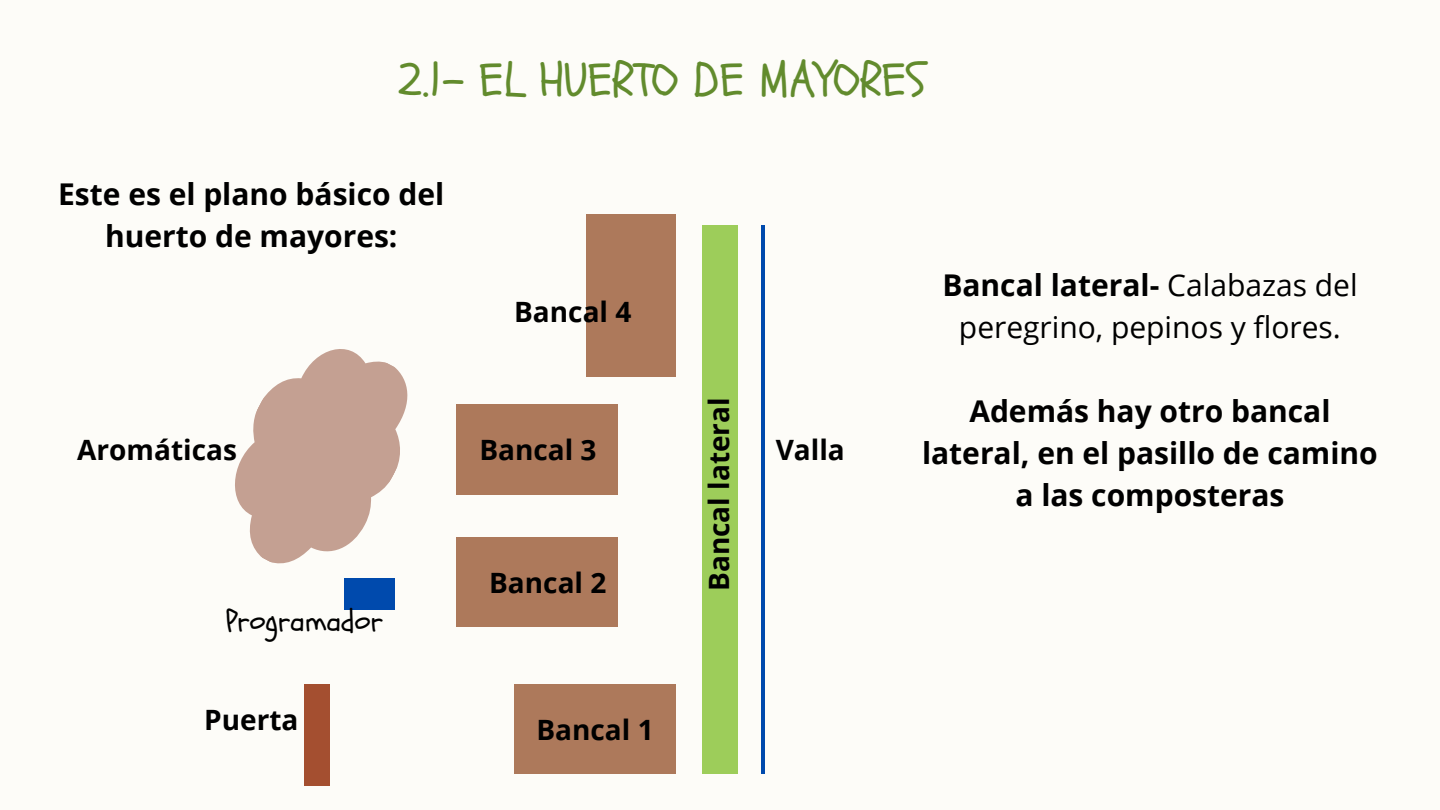
<style>
.page{position:relative;width:1440px;height:810px;background:#fdfcf8}
.page>*{position:absolute;margin:0;border:0;box-sizing:border-box;transform-origin:0 0}
.t1{font:48px "Schoolbell";color:#628b2d}
.t2{font:700 30px/42px "Open Sans";color:#000;text-align:center}
.t3{font:30px/42px "Open Sans";color:#000;text-align:center}
.t4{font:30px "Schoolbell";color:#000}
.t5{font:700 28px "Open Sans";color:#000}
.s1{font-weight:700}
</style>
<div class="page">
<div style="left:587px;top:214px;width:89px;height:162px;background:#ad795b"></div>
<div style="left:456px;top:405px;width:162px;height:89px;background:#ad795b"></div>
<div style="left:456px;top:537px;width:162px;height:90px;background:#ad795b"></div>
<div style="left:514px;top:684px;width:162px;height:90px;background:#ad795b"></div>
<div style="left:702px;top:225px;width:36px;height:549px;background:#9dcd5a"></div>
<div style="left:304px;top:684px;width:26px;height:102px;background:#a44f30"></div>
<hr style="left:761px;top:225px;width:4px;height:549px;background:#004aad">
<svg style="left:235px;top:349px;width:173px;height:215px"></svg>
<div style="left:345px;top:579px;width:49px;height:31px;background:#004aad"></div>
<h1 class="t1" style="left:398px;top:48px;width:530px">2.1- EL HUERTO DE MAYORES</h1>
<h2 class="t2" style="left:58px;top:172px;width:388px">Este es el plano básico del huerto de mayores:</h2>
<h2 class="t5" style="left:514px;top:292px;width:119px">Bancal 4</h2>
<p class="t5" style="left:699px;top:591px;width:195px;rotate:-90deg">Bancal lateral</p>
<p class="t5" style="left:77px;top:430px;width:161px">Aromáticas</p>
<h2 class="t5" style="left:776px;top:430px;width:71px">Valla</h2>
<h2 class="t5" style="left:479px;top:430px;width:119px">Bancal 3</h2>
<h2 class="t5" style="left:489px;top:563px;width:119px">Bancal 2</h2>
<h2 class="t4" style="left:225px;top:601px;width:159px">Programador</h2>
<h2 class="t5" style="left:204px;top:700px;width:96px">Puerta</h2>
<h2 class="t5" style="left:536px;top:710px;width:119px">Bancal 1</h2>
<h2 class="t3" style="left:942px;top:263px;width:417px"><span class="s1">Bancal lateral-</span> Calabazas del peregrino, pepinos y flores.</h2>
<h2 class="t2" style="left:922px;top:389px;width:457px">Además hay otro bancal lateral, en el pasillo de camino a las composteras</h2>
</div>
